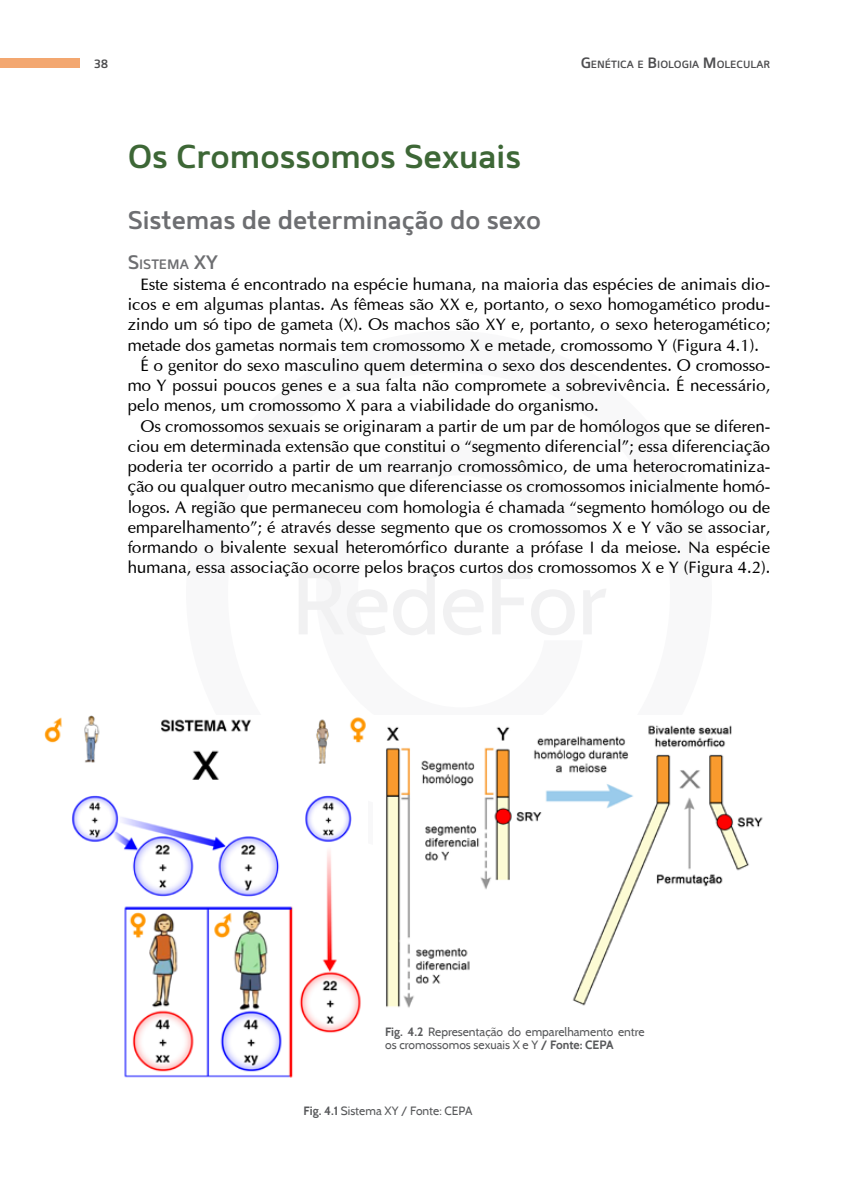
<style>
.page{position:relative;width:864px;height:1187px;background:#fff}
.page>*{position:absolute;margin:0;border:0;box-sizing:border-box;transform-origin:0 0}
.t1{font:600 33px "Mentone";color:#3d6736}
.t2{font:600 25.5px "Mentone";color:#6d6e71}
.t3{font:16.8px "Optima";color:#000}
.t4{font:600 13.65px "Mentone";color:#6d6e71}
.t5{font:12px/13.5px "Cabin";color:#58595b}
.t6{font:600 12px "Mentone";color:#4d4d4f}
.t7{font:600 10.5px "Mentone";color:#4d4d4f}
.s1{font-size:15px}
.s2{font-size:19.5px}
.s3{font-weight:700}
</style>
<div class="page">
<div style="left:0;top:59px;width:80px;height:9px;background:#f3a770"></div>
<img style="left:386px;top:725px;width:377px;height:283px">
<img style="left:44px;top:715px;width:322px;height:363px">
<p class="t6" style="left:94px;top:56px;width:16px">38</p>
<p class="t7" style="left:580px;top:58px;width:191px"><span class="s1">G</span>ENÉTICA E <span class="s1">B</span>IOLOGIA <span class="s1">M</span>OLECULAR</p>
<h1 class="t1" style="left:128px;top:136px;width:394px">Os Cromossomos Sexuais</h1>
<h2 class="t2" style="left:128px;top:204px;width:415px">Sistemas de determinação do sexo</h2>
<p class="t4" style="left:128px;top:256px;width:92px"><span class="s2">S</span>ISTEMA <span class="s2">XY</span></p>
<p class="t3" style="left:140px;top:274px;width:631px">Este sistema é encontrado na espécie humana, na maioria das espécies de animais dio-</p>
<p class="t3" style="left:128px;top:294px;width:644px">icos e em algumas plantas. As fêmeas são XX e, portanto, o sexo homogamético produ-</p>
<p class="t3" style="left:128px;top:314px;width:644px">zindo um só tipo de gameta (X). Os machos são XY e, portanto, o sexo heterogamético;</p>
<p class="t3" style="left:128px;top:334px;width:632px">metade dos gametas normais tem cromossomo X e metade, cromossomo Y (Figura 4.1).</p>
<p class="t3" style="left:140px;top:355px;width:631px">É o genitor do sexo masculino quem determina o sexo dos descendentes. O cromosso-</p>
<p class="t3" style="left:128px;top:375px;width:644px">mo Y possui poucos genes e a sua falta não compromete a sobrevivência. É necessário,</p>
<p class="t3" style="left:128px;top:395px;width:472px">pelo menos, um cromossomo X para a viabilidade do organismo.</p>
<p class="t3" style="left:140px;top:415px;width:631px">Os cromossomos sexuais se originaram a partir de um par de homólogos que se diferen-</p>
<p class="t3" style="left:128px;top:436px;width:644px">ciou em determinada extensão que constitui o “segmento diferencial”; essa diferenciação</p>
<p class="t3" style="left:128px;top:456px;width:644px">poderia ter ocorrido a partir de um rearranjo cromossômico, de uma heterocromatiniza-</p>
<p class="t3" style="left:128px;top:476px;width:644px">ção ou qualquer outro mecanismo que diferenciasse os cromossomos inicialmente homó-</p>
<p class="t3" style="left:128px;top:496px;width:644px">logos. A região que permaneceu com homologia é chamada “segmento homólogo ou de</p>
<p class="t3" style="left:128px;top:517px;width:644px">emparelhamento”; é através desse segmento que os cromossomos X e Y vão se associar,</p>
<p class="t3" style="left:128px;top:537px;width:644px">formando o bivalente sexual heteromórfico durante a prófase I da meiose. Na espécie</p>
<p class="t3" style="left:128px;top:557px;width:644px">humana, essa associação ocorre pelos braços curtos dos cromossomos X e Y (Figura 4.2).</p>
<p class="t5" style="left:385px;top:1024px;width:261px"><span class="s3">Fig. 4.2</span> Representação do emparelhamento entre os cromossomos sexuais X e Y <span class="s3">/ Fonte: CEPA</span></p>
<p class="t5" style="left:303px;top:1103px;width:170px"><span class="s3">Fig. 4.1</span> Sistema XY / Fonte: CEPA</p>
</div>
